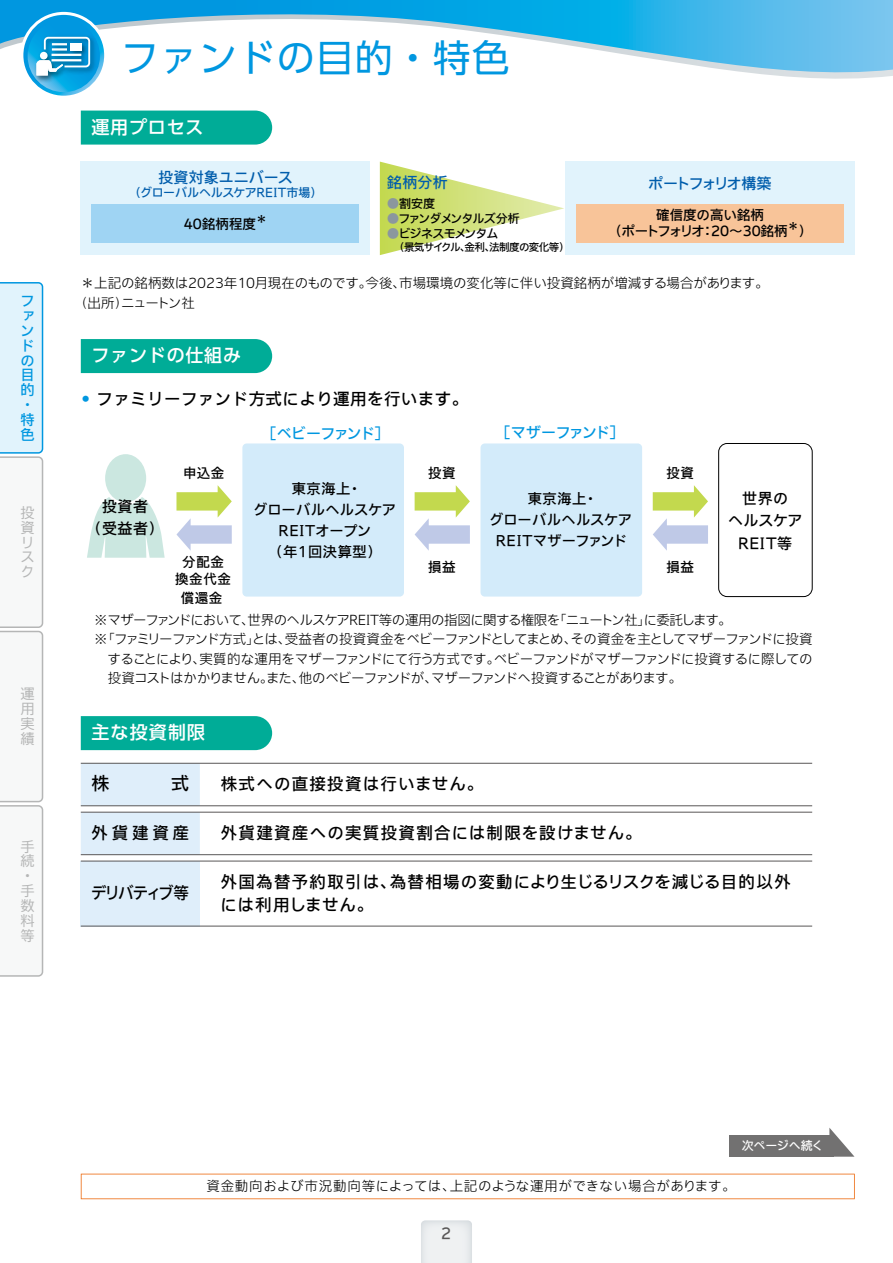
<style>
.page{position:relative;width:893px;height:1263px;background:#fff}
.page>*{position:absolute;margin:0;border:0;box-sizing:border-box;transform-origin:0 0}
.t1{font:37.5px "UD Shin Go Pro";letter-spacing:.04em;color:#0097e0}
.t2{font:500 18px "UD Shin Go Pro";letter-spacing:.045em;color:#fff}
.t3{font:500 18px "Iwa UCDA Goth Std";color:#000}
.t4{font:500 16.5px/22.5px "Iwa UCDA Goth Std";letter-spacing:.06em;color:#000}
.t5{font:500 16.5px "Iwa UCDA Goth Std";letter-spacing:.08em;color:#000}
.t6{font:500 16.5px "Iwa UCDA Goth Std";letter-spacing:.025em;color:#000}
.t7{font:500 16.5px "Iwa UCDA Goth Std";letter-spacing:-.13em;color:#000;scale:.94 1}
.t8{font:500 15px/22.5px "Iwa UCDA Goth Std";letter-spacing:.04em;color:#000;text-align:center}
.t9{font:500 15px "Iwa UCDA Goth Std";letter-spacing:-.085em;color:#0097e0}
.t10{font:500 15px "Iwa UCDA Goth Std";color:#005dac}
.t11{font:500 15px "Iwa UCDA Goth Std";letter-spacing:-.13em;color:#005dac}
.t12{font:500 15px "Iwa UCDA Goth Std";color:#595757}
.t13{font:500 14.25px/21px "Iwa UCDA Goth Std";letter-spacing:.02em;color:#000;text-align:center}
.t14{font:100 14.25px/14.9px "Iwa UCDA Goth Std";color:#b5b6b6}
.t15{font:500 14.25px/14.9px "Iwa UCDA Goth Std";color:#0097e0}
.t16{font:300 13.5px "Iwa UCDA Goth Std";letter-spacing:-.065em;color:#000}
.t17{font:300 13.5px/19.5px "Iwa UCDA Goth Std";letter-spacing:-.005em;color:#000}
.t18{font:300 13.5px "Iwa UCDA Goth Std";letter-spacing:-.035em;color:#000}
.t19{font:500 13.5px/16.5px "Iwa UCDA Goth Std";color:#000;text-align:center}
.t20{font:300 13.5px "Iwa UCDA Goth Std";letter-spacing:-.06em;color:#000}
.t21{font:300 13.5px "Iwa UCDA Goth Std";letter-spacing:.05em;color:#000}
.t22{font:500 12px "Iwa UCDA Goth Std";letter-spacing:-.085em;color:#000}
.t23{font:500 12px "Iwa UCDA Goth Std";letter-spacing:-.01em;color:#005dac}
.t24{font:500 12px "Iwa UCDA Goth Std";letter-spacing:-.015em;color:#fff}
.t25{font:500 10.5px "Iwa UCDA Goth Std";letter-spacing:-.055em;color:#000}
.s1{color:#8b979e}
.s2{color:#0097e0}
</style>
<div class="page">
<svg style="left:421px;top:1220px;width:51px;height:43px"></svg>
<svg style="left:0;top:282px;width:44px;height:695px"></svg>
<svg style="left:0;top:0;width:893px;height:79px"></svg>
<div style="left:20px;top:12px;width:87px;height:87px;border:6px solid #fff;border-radius:50%"></div>
<svg style="left:23px;top:15px;width:81px;height:81px"></svg>
<svg style="left:28px;top:20px;width:72px;height:72px"></svg>
<img style="left:32px;top:33px;width:67px;height:51px">
<svg style="left:36px;top:36px;width:55px;height:39px"></svg>
<div style="left:105px;top:454px;width:41px;height:48px;background:#cbe7e0;border-radius:50%"></div>
<svg style="left:87px;top:497px;width:78px;height:61px"></svg>
<div style="left:718px;top:443px;width:95px;height:154px;border:1px solid #000;border-radius:9px"></div>
<svg style="left:415px;top:485px;width:55px;height:66px"></svg>
<svg style="left:653px;top:485px;width:55px;height:66px"></svg>
<div style="left:480px;top:443px;width:162px;height:154px;background:#d3ebfa;border-radius:4px"></div>
<div style="left:81px;top:339px;width:191px;height:34px;background:#00ac97"></div>
<div style="left:242px;top:443px;width:162px;height:154px;background:#d3ebfa;border-radius:4px"></div>
<svg style="left:176px;top:485px;width:56px;height:66px"></svg>
<div style="left:81px;top:716px;width:191px;height:34px;background:#00ac97"></div>
<div style="left:729px;top:1135px;width:105px;height:22px;background:#727171"></div>
<svg style="left:829px;top:1128px;width:25px;height:29px"></svg>
<svg style="left:81px;top:1174px;width:774px;height:25px"></svg>
<div style="left:81px;top:111px;width:191px;height:34px;background:#00ac97"></div>
<svg style="left:380px;top:162px;width:184px;height:93px"></svg>
<div style="left:81px;top:162px;width:289px;height:93px;background:#e1f3fc"></div>
<div style="left:91px;top:204px;width:268px;height:38px;background:#9fd4f3"></div>
<div style="left:566px;top:162px;width:289px;height:93px;background:#e1f3fc"></div>
<div style="left:576px;top:204px;width:268px;height:38px;background:#f8c499"></div>
<div style="left:81px;top:764px;width:119px;height:41px;background:#dfeefa"></div>
<hr style="left:81px;top:763px;width:731px;height:1px;background:#595757">
<hr style="left:81px;top:805px;width:731px;height:1px;background:#595757">
<div style="left:81px;top:861px;width:119px;height:65px;background:#dfeefa"></div>
<hr style="left:81px;top:861px;width:731px;height:1px;background:#595757">
<hr style="left:81px;top:926px;width:731px;height:1px;background:#595757">
<div style="left:81px;top:813px;width:119px;height:41px;background:#dfeefa"></div>
<hr style="left:81px;top:812px;width:731px;height:1px;background:#595757">
<hr style="left:81px;top:854px;width:731px;height:1px;background:#595757">
<p class="t15" style="left:20px;top:292px;width:15px">ファンドの目的・特色</p>
<p class="t14" style="left:20px;top:504px;width:15px">投資リスク</p>
<p class="t14" style="left:20px;top:686px;width:15px;text-align:justify">運用実績</p>
<p class="t14" style="left:20px;top:838px;width:15px">手続・手数料等</p>
<h1 class="t1" style="left:121px;top:28px;width:390px">ファンドの目的・特色</h1>
<h2 class="t2" style="left:91px;top:112px;width:114px">運用プロセス</h2>
<p class="t10" style="left:158px;top:167px;width:136px">投資対象ユニバース</p>
<p class="t23" style="left:129px;top:184px;width:188px">（グローバルヘルスケアREIT市場)</p>
<p class="t19" style="left:184px;top:214px;width:84px">40銘柄程度<sup>＊</sup></p>
<p class="t10" style="left:387px;top:171px;width:62px">銘柄分析</p>
<p class="t22" style="left:387px;top:194px;width:49px"><span class="s1">●</span>割安度</p>
<p class="t22" style="left:387px;top:209px;width:134px"><span class="s1">●</span>ファンダメンタルズ分析</p>
<p class="t22" style="left:387px;top:224px;width:113px"><span class="s1">●</span>ビジネスモメンタム</p>
<p class="t25" style="left:394px;top:240px;width:177px">（景気サイクル、金利、法制度の変化等）</p>
<p class="t11" style="left:648px;top:173px;width:125px">ポートフォリオ構築</p>
<p class="t19" style="left:608px;top:205px;width:205px">確信度の高い銘柄<br>（ポートフォリオ：20～30銘柄<sup>＊</sup>）</p>
<p class="t17" style="left:74px;top:273px;width:696px;text-indent:7px">＊上記の銘柄数は2023年10月現在のものです。今後、市場環境の変化等に伴い投資銘柄が増減する場合があります。（出所）ニュートン社</p>
<h2 class="t2" style="left:91px;top:341px;width:151px">ファンドの仕組み</h2>
<p class="t6" style="left:81px;top:386px;width:389px"><span class="s2">•</span> ファミリーファンド方式により運用を行います。</p>
<p class="t9" style="left:261px;top:422px;width:130px">［ベビーファンド］</p>
<p class="t9" style="left:496px;top:421px;width:130px">［マザーファンド］</p>
<p class="t19" style="left:183px;top:463px;width:43px">申込金</p>
<p class="t19" style="left:428px;top:463px;width:29px">投資</p>
<p class="t19" style="left:666px;top:463px;width:29px">投資</p>
<p class="t13" style="left:253px;top:477px;width:144px">東京海上・<br>グローバルヘルスケア<br>REITオープン<br>（年1回決算型）</p>
<p class="t8" style="left:87px;top:494px;width:79px">投資者<br>（受益者）</p>
<p class="t8" style="left:728px;top:486px;width:76px">世界の<br>ヘルスケア<br>REIT等</p>
<p class="t13" style="left:489px;top:487px;width:144px">東京海上・<br>グローバルヘルスケア<br>REITマザーファンド</p>
<p class="t19" style="left:182px;top:553px;width:43px">分配金</p>
<p class="t19" style="left:428px;top:557px;width:29px">損益</p>
<p class="t19" style="left:666px;top:557px;width:29px">損益</p>
<p class="t19" style="left:175px;top:570px;width:57px">換金代金</p>
<p class="t19" style="left:181px;top:589px;width:43px">償還金</p>
<p class="t16" style="left:94px;top:610px;width:639px">※マザーファンドにおいて、世界のヘルスケアREIT等の運用の指図に関する権限を「ニュートン社」に委託します。</p>
<p class="t16" style="left:94px;top:630px;width:720px">※「ファミリーファンド方式」とは、受益者の投資資金をベビーファンドとしてまとめ、その資金を主としてマザーファンドに投資</p>
<p class="t18" style="left:108px;top:649px;width:707px">することにより、実質的な運用をマザーファンドにて行う方式です。ベビーファンドがマザーファンドに投資するに際しての</p>
<p class="t20" style="left:108px;top:669px;width:576px">投資コストはかかりません。また、他のベビーファンドが、マザーファンドへ投資することがあります。</p>
<h2 class="t2" style="left:91px;top:718px;width:115px">主な投資制限</h2>
<h2 class="t3" style="left:92px;top:770px;width:20px">株</h2>
<h2 class="t3" style="left:171px;top:770px;width:19px">式</h2>
<p class="t4" style="left:221px;top:772px;width:264px">株式への直接投資は行いません。</p>
<p class="t4" style="left:92px;top:821px;width:99px">外貨建資産</p>
<p class="t5" style="left:221px;top:821px;width:422px">外貨建資産への実質投資割合には制限を設けません。</p>
<p class="t7" style="left:91px;top:881px;width:106px">デリバティブ等</p>
<p class="t4" style="left:221px;top:870px;width:572px">外国為替予約取引は、為替相場の変動により生じるリスクを減じる目的以外には利用しません。</p>
<p class="t21" style="left:206px;top:1177px;width:531px">資金動向および市況動向等によっては、上記のような運用ができない場合があります。</p>
<p class="t12" style="left:441px;top:1222px;width:12px">2</p>
<p class="t24" style="left:742px;top:1137px;width:83px">次ページへ続く</p>
</div>
